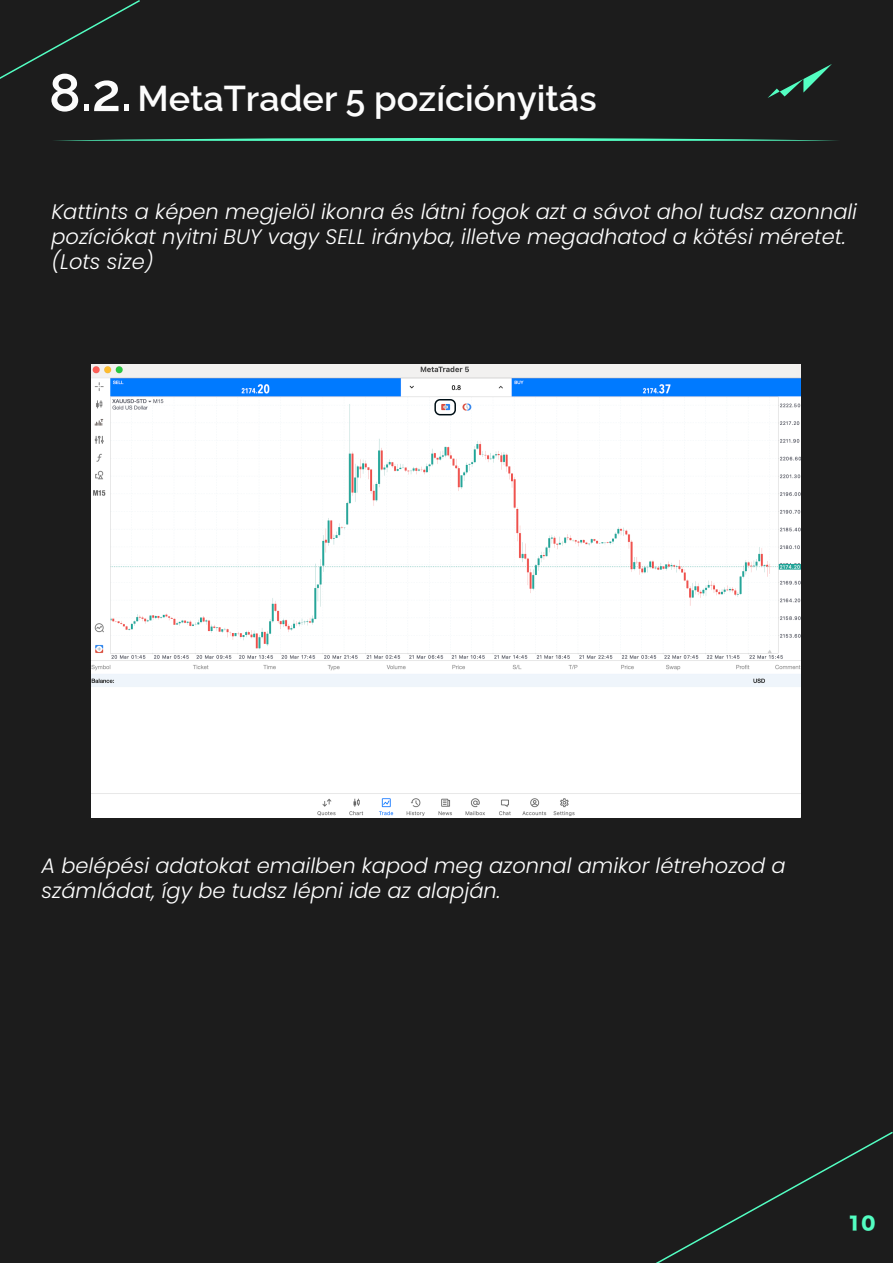
<style>
.page{position:relative;width:893px;height:1263px;background:#fff}
.page>*{position:absolute;margin:0;border:0;box-sizing:border-box;transform-origin:0 0}
.t1{font:100 36px "Raleway";color:#fcfcfc}
.t2{font:italic 300 21px/25.2px "Poppins";color:#fff}
.t3{font:18px "Hira Kaku Std W8";color:#53fec2}
.s1{font-size:52.8px}
</style>
<div class="page">
<div style="left:0;top:1px;width:892px;height:1262px;background:#1c1c1c"></div>
<svg style="left:768px;top:64px;width:64px;height:34px"></svg>
<svg style="left:0;top:0;width:142px;height:79px"></svg>
<svg style="left:656px;top:1130px;width:237px;height:133px"></svg>
<svg style="left:54px;top:138px;width:784px;height:3px"></svg>
<img style="left:92px;top:364px;width:708px;height:453px">
<div style="left:434px;top:399px;width:22px;height:16px;border:2px solid #001017;border-radius:5px"></div>
<div style="left:116px;top:675px;width:125px;height:11px;background:#eff5fb"></div>
<h1 class="t1" style="left:49px;top:70px;width:549px"><span class="s1">8.2.</span> MetaTrader 5 pozíciónyitás</h1>
<p class="t2" style="left:51px;top:199px;width:807px">Kattints a képen megjelöl ikonra és látni fogok azt a sávot ahol tudsz azonnali pozíciókat nyitni BUY vagy SELL irányba, illetve megadhatod a kötési méretet. (Lots size)</p>
<p class="t2" style="left:41px;top:853px;width:746px">A belépési adatokat emailben kapod meg azonnal amikor létrehozod a számládat, így be tudsz lépni ide az alapján.</p>
<p class="t3" style="left:847px;top:1213px;width:29px">10</p>
</div>
